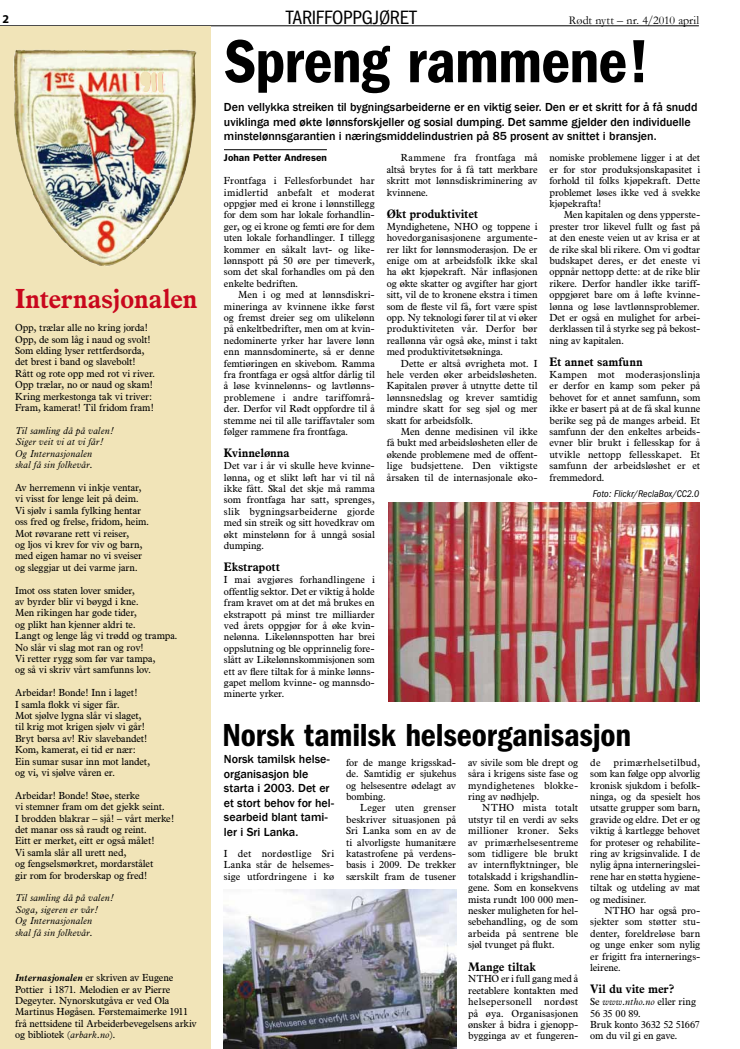
<style>
.page{position:relative;width:740px;height:1049px;background:#fff}
.page>*{position:absolute;margin:0;border:0;box-sizing:border-box;transform-origin:0 0}
.t1{font:600 condensed 63px "Franklin Gothic";letter-spacing:-.015em;color:#000}
.t2{font:600 condensed 33px "Franklin Gothic";letter-spacing:-.005em;color:#000}
.t3{font:700 27px "News Plantin";letter-spacing:-.01em;color:#c9071d}
.t4{font:condensed 20px "Franklin Gothic";letter-spacing:-.015em;color:#000}
.t5{font:500 12px/14.5px "Franklin Gothic";letter-spacing:-.005em;color:#000}
.t6{font:700 12px "News Plantin";letter-spacing:-.005em;color:#000}
.t7{font:12px "Garamond";letter-spacing:.01em;color:#000}
.t8{font:700 12px "Myriad Pro";color:#000}
.t9{font:10px/11.4px "News Plantin";color:#000;text-align:justify}
.t10{font:italic 10px/11.4px "News Plantin";letter-spacing:.005em;color:#000}
.t11{font:italic condensed 10px "Franklin Gothic";letter-spacing:.005em;color:#000}
.t12{font:600 10px "Franklin Gothic";letter-spacing:.01em;color:#000}
.s1{font-weight:700;font-style:italic}
.s2{font-style:italic}
</style>
<div class="page">
<hr style="left:0;top:25px;width:699px;height:1px;background:#000">
<div style="left:0;top:26px;width:210px;height:1023px;background:#f1e4b8"></div>
<img style="left:13px;top:50px;width:184px;height:216px">
<hr style="left:224px;top:149px;width:103px;height:1px;background:#000">
<img style="left:388px;top:502px;width:312px;height:200px">
<img style="left:224px;top:889px;width:232px;height:160px">
<p class="t8" style="left:2px;top:11px;width:8px">2</p>
<h3 class="t4" style="left:286px;top:6px;width:132px">TARIFFOPPGJØRET</h3>
<p class="t7" style="left:569px;top:12px;width:132px">Rødt nytt – nr. 4/2010 april</p>
<h3 class="t3" style="left:15px;top:283px;width:184px">Internasjonalen</h3>
<p class="t9" style="left:15px;top:322px;width:142px;text-align:left">Opp, trælar alle no kring jorda!<br>Opp, de som låg i naud og svolt!<br>Som elding lyser rettferdsorda, det brest i band og slavebolt!<br>Rått og rote opp med rot vi river.<br>Opp trælar, no or naud og skam!<br>Kring merkestonga tak vi triver:<br>Fram, kamerat! Til fridom fram!</p>
<p class="t10" style="left:15px;top:425px;width:100px">Til samling då på valen!<br>Siger veit vi at vi får!<br>Og Internasjonalen<br>skal få sin folkevår.</p>
<p class="t9" style="left:15px;top:481px;width:136px;text-align:left">Av herremenn vi inkje ventar, vi visst for lenge leit på deim.<br>Vi sjølv i samla fylking hentar oss fred og frelse, fridom, heim.<br>Mot røvarane rett vi reiser,<br>og ljos vi krev for viv og barn, med eigen hamar no vi sveiser og sleggjar ut dei varme jarn.</p>
<p class="t9" style="left:15px;top:584px;width:164px;text-align:left">Imot oss staten lover smider,<br>av byrder blir vi bøygd i kne.<br>Men rikingen har gode tider,<br>og plikt han kjenner aldri te.<br>Langt og lenge låg vi trødd og trampa.<br>No slår vi slag mot ran og rov!<br>Vi retter rygg som før var tampa,<br>og så vi skriv vårt samfunns lov.</p>
<p class="t9" style="left:15px;top:687px;width:137px;text-align:left">Arbeidar! Bonde! Inn i laget!<br>I samla flokk vi siger får.<br>Mot sjølve lygna slår vi slaget, til krig mot krigen sjølv vi går!<br>Bryt børsa av! Riv slavebandet!<br>Kom, kamerat, ei tid er nær:<br>Ein sumar susar inn mot landet, og vi, vi sjølve våren er.</p>
<p class="t9" style="left:15px;top:789px;width:160px;text-align:left">Arbeidar! Bonde! Støe, sterke<br>vi stemner fram om det gjekk seint.<br>I brodden blakrar – sjå! – vårt merke! det manar oss så raudt og reint.<br>Eitt er merket, eitt er også målet!<br>Vi samla slår all urett ned,<br>og fengselsmørkret, mordarstålet<br>gir rom for broderskap og fred!</p>
<p class="t10" style="left:15px;top:892px;width:100px">Til samling då på valen!<br>Soga, sigeren er vår!<br>Og Internasjonalen<br>skal få sin folkevår.</p>
<p class="t9" style="left:15px;top:972px;width:183px;text-align:left"><span class="s1">Internasjonalen</span> er skriven av Eugene Pottier i 1871. Melodien er av Pierre Degeyter. Nynorskutgåva er ved Ola Martinus Høgåsen. Førstemaimerke 1911 frå nettsidene til Arbeiderbevegelsens arkiv og bibliotek (<span class="s2">arbark.no</span>).</p>
<h1 class="t1" style="left:224px;top:25px;width:427px">Spreng rammene!</h1>
<p class="t5" style="left:224px;top:100px;width:475px">Den vellykka streiken til bygningsarbeiderne er en viktig seier. Den er et skritt for å få snudd uviklinga med økte lønnsforskjeller og sosial dumping. Det samme gjelder den individuelle minstelønnsgarantien i næringsmiddelindustrien på 85 prosent av snittet i bransjen.</p>
<p class="t12" style="left:224px;top:152px;width:104px">Johan Petter Andresen</p>
<p class="t9" style="left:224px;top:175px;width:152px">Frontfaga i Fellesforbundet har imidlertid anbefalt et moderat oppgjør med ei krone i lønnstillegg for dem som har lokale forhandlin&shy;ger, og ei krone og femti øre for dem uten lokale forhandlinger. I tillegg kommer en såkalt lavt- og like&shy;lønnspott på 50 øre per timeverk, som det skal forhandles om på den enkelte bedriften.</p>
<p class="t9" style="left:224px;top:289px;width:152px;text-indent:14px">Men i og med at lønnsdiskri&shy;mineringa av kvinnene ikke først og fremst dreier seg om ulikelønn på enkeltbedrifter, men om at kvin&shy;nedominerte yrker har lavere lønn enn mannsdominerte, så er denne femtiøringen en skivebom. Ramma fra frontfaga er også altfor dårlig til å løse kvinnelønns- og lavtlønns&shy;problemene i andre tariffområ&shy;der. Derfor vil Rødt oppfordre til å stemme nei til alle tariffavtaler som følger rammene fra frontfaga.</p>
<p class="t6" style="left:224px;top:446px;width:67px">Kvinnelønna</p>
<p class="t9" style="left:224px;top:460px;width:152px">Det var i år vi skulle heve kvinne&shy;lønna, og et slikt løft har vi til nå ikke fått. Skal det skje må ramma som frontfaga har satt, sprenges, slik bygningsarbeiderne gjorde med sin streik og sitt hovedkrav om økt minstelønn for å unngå sosial dumping.</p>
<p class="t6" style="left:224px;top:560px;width:57px">Ekstrapott</p>
<p class="t9" style="left:224px;top:574px;width:152px">I mai avgjøres forhandlingene i offentlig sektor. Det er viktig å holde fram kravet om at det må brukes en ekstrapott på minst tre milliarder ved årets oppgjør for å øke kvin&shy;nelønna. Likelønnspotten har brei oppslutning og ble opprinnelig fore&shy;slått av Likelønnskommisjonen som ett av flere tiltak for å minke lønns&shy;gapet mellom kvinne- og mannsdo&shy;minerte yrker.</p>
<p class="t9" style="left:387px;top:152px;width:152px;text-indent:14px">Rammene fra frontfaga må altså brytes for å få tatt merkbare skritt mot lønnsdiskriminering av kvinnene.</p>
<p class="t6" style="left:387px;top:206px;width:93px">Økt produktivitet</p>
<p class="t9" style="left:387px;top:220px;width:152px">Myndighetene, NHO og toppene i hovedorganisasjonene argumente&shy;rer likt for lønnsmoderasjon. De er enige om at arbeidsfolk ikke skal ha økt kjøpekraft. Når inflasjonen og økte skatter og avgifter har gjort sitt, vil de to kronene ekstra i timen som de fleste vil få, fort være spist opp. Ny teknologi fører til at vi øker produktiviteten vår. Derfor bør reallønna vår også øke, minst i takt med produktivitetsøkninga.</p>
<p class="t9" style="left:387px;top:357px;width:152px;text-indent:14px">Dette er altså øvrigheta mot. I hele verden øker arbeidsløsheten.<br>Kapitalen prøver å utnytte dette til lønnsnedslag og krever samtidig mindre skatt for seg sjøl og mer skatt for arbeidsfolk.</p>
<p class="t9" style="left:387px;top:426px;width:152px;text-indent:14px">Men denne medisinen vil ikke få bukt med arbeidsløsheten eller de økende problemene med de offent&shy;lige budsjettene. Den viktigste årsaken til de internasjonale øko-</p>
<p class="t9" style="left:549px;top:152px;width:152px">nomiske problemene ligger i at det er for stor produksjonskapasitet i forhold til folks kjøpekraft. Dette problemet løses ikke ved å svekke kjøpekrafta!</p>
<p class="t9" style="left:549px;top:209px;width:152px;text-indent:14px">Men kapitalen og dens ypperste&shy;prester tror likevel fullt og fast på at den eneste veien ut av krisa er at de rike skal bli rikere. Om vi godtar budskapet deres, er det eneste vi oppnår nettopp dette: at de rike blir rikere. Derfor handler ikke tariff&shy;oppgjøret bare om å løfte kvinne&shy;lønna og løse lavtlønnsproblemer.<br>Det er også en mulighet for arbei&shy;derklassen til å styrke seg på bekost&shy;ning av kapitalen.</p>
<p class="t6" style="left:549px;top:355px;width:95px">Et annet samfunn</p>
<p class="t9" style="left:549px;top:369px;width:152px">Kampen mot moderasjonslinja er derfor en kamp som peker på behovet for et annet samfunn, som ikke er basert på at de få skal kunne berike seg på de manges arbeid. Et samfunn der den enkeltes arbeids&shy;evner blir brukt i fellesskap for å utvikle nettopp fellesskapet. Et samfunn der arbeidsløshet er et fremmedord.</p>
<p class="t11" style="left:593px;top:488px;width:108px">Foto: Flickr/ReclaBox/CC2.0</p>
<h2 class="t2" style="left:222px;top:716px;width:410px">Norsk tamilsk helseorganisasjon</h2>
<p class="t5" style="left:224px;top:752px;width:112px">Norsk tamilsk helse&shy;organisasjon ble starta i 2003. Det er et stort behov for hel&shy;searbeid blant tami&shy;ler i Sri Lanka.</p>
<p class="t9" style="left:224px;top:847px;width:112px">I det nordøstlige Sri Lanka står de helsemes&shy;sige utfordringene i kø</p>
<p class="t9" style="left:346px;top:756px;width:112px">for de mange krigsskad&shy;de. Samtidig er sjukehus og helsesentre ødelagt av bombing.</p>
<p class="t9" style="left:346px;top:802px;width:112px;text-indent:14px">Leger uten grenser beskriver situasjonen på Sri Lanka som en av de ti alvorligste humanitære katastrofene på verdens&shy;basis i 2009. De trekker særskilt fram de tusener</p>
<p class="t9" style="left:468px;top:756px;width:112px">av sivile som ble drept og såra i krigens siste fase og myndighetenes blokke&shy;ring av nødhjelp.</p>
<p class="t9" style="left:468px;top:802px;width:112px;text-indent:14px">NTHO mista totalt utstyr til en verdi av seks millioner kroner. Seks av primærhelsesentreme som tidligere ble brukt av internflyktninger, ble totalskadd i krigshandlin&shy;gene. Som en konsekvens mista rundt 100 000 men&shy;nesker muligheten for hel&shy;sebehandling, og de som arbeida på sentrene ble sjøl tvunget på flukt.</p>
<p class="t6" style="left:468px;top:959px;width:69px">Mange tiltak</p>
<p class="t9" style="left:468px;top:973px;width:112px">NTHO er i full gang med å reetablere kontakten med helsepersonell nordøst på øya. Organisasjonen ønsker å bidra i gjenopp&shy;bygginga av et fungeren-</p>
<p class="t9" style="left:590px;top:756px;width:112px;text-indent:23px">primærhelsetilbud, som kan følge opp alvorlig kronisk sjukdom i befolk&shy;ninga, og da spesielt hos utsatte grupper som barn, gravide og eldre. Det er og viktig å kartlegge behovet for proteser og rehabilite&shy;ring av krigsinvalide. I de nylig åpna interneringslei&shy;rene har en støtta hygiene&shy;tiltak og utdeling av mat og medisiner.</p>
<p class="t9" style="left:590px;top:904px;width:112px;text-indent:14px">NTHO har også pro&shy;sjekter som støtter stu&shy;denter, foreldreløse barn og unge enker som nylig er frigitt fra internerings&shy;leirene.</p>
<p class="t6" style="left:590px;top:982px;width:86px">Vil du vite mer?</p>
<p class="t9" style="left:590px;top:996px;width:111px;text-align:left">Se <span class="s2">www.ntho.no</span> eller ring<br>56 35 00 89.<br>Bruk konto 3632 52 51667 om du vil gi en gave.</p>
<p class="t9" style="left:590px;top:756px;width:12px">de</p>
</div>
